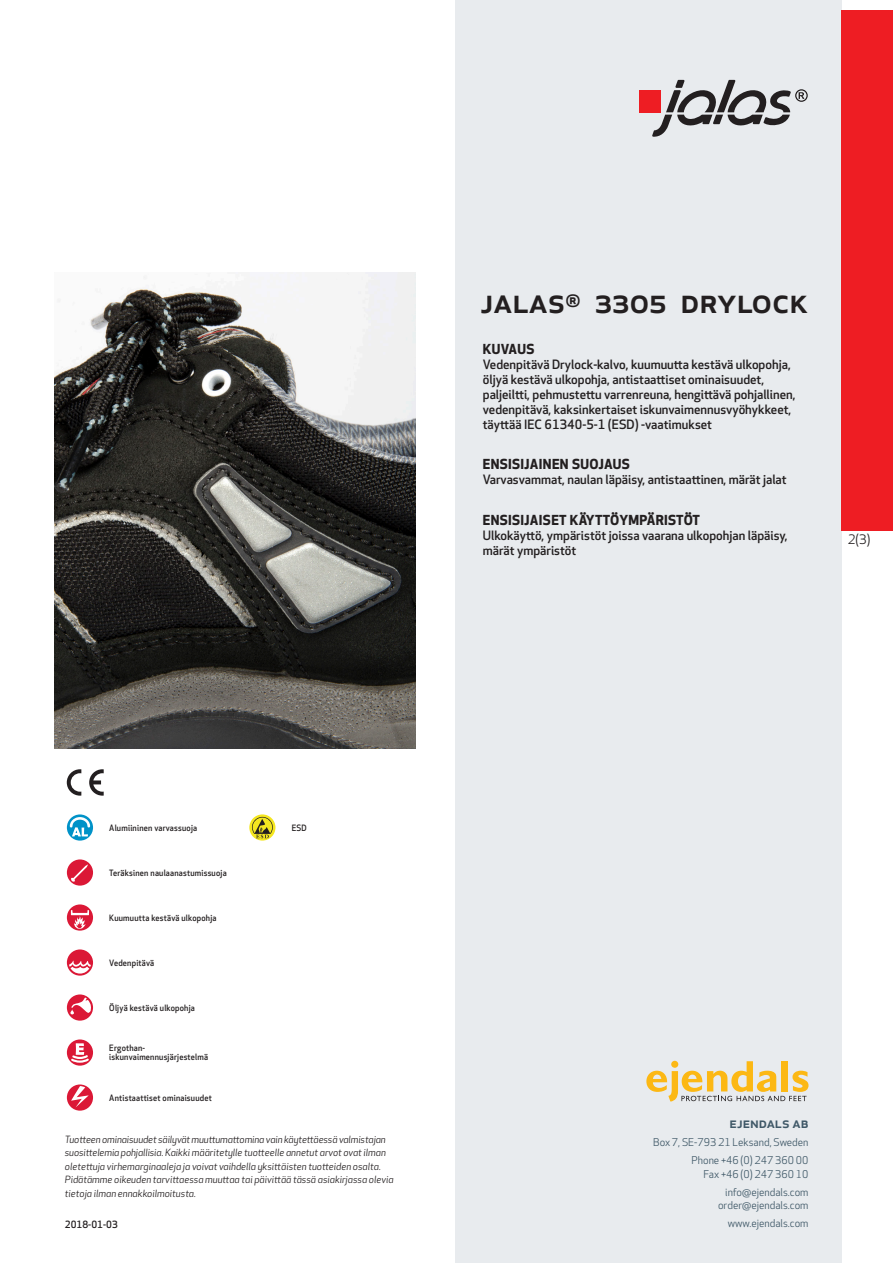
<style>
.page{position:relative;width:893px;height:1263px;background:#fff}
.page>*{position:absolute;margin:0;border:0;box-sizing:border-box;transform-origin:0 0}
.prodname{font:500 34.5px "Apex New";color:#231f20}
.t1{font:500 15px "Apex New";color:#405968}
.Funktion_body{font:700 13.5px "Apex New";letter-spacing:.025em;color:#231f20}
.t2{font:12.75px "Apex New";color:#231f20}
.Funktion_body-2{font:500 12.6px/15px "Apex New";color:#231f20}
.t3{font:10.5px/18px "Apex New";color:#405968;text-align:right}
.t4{font:italic 9.75px/13.5px "Apex New";color:#231f20}
.Sidfot_datum{font:500 9.75px "Apex New";color:#231f20}
.Artikel{font:500 8.55px/9px "Apex New";letter-spacing:.025em;color:#231f20;scale:.95 1}
</style>
<div class="page">
<div style="left:455px;top:0;width:387px;height:1263px;background:#e8ebee"></div>
<svg style="left:646px;top:1061px;width:162px;height:40px"></svg>
<div style="left:842px;top:11px;width:51px;height:520px;background:#ee1d23"></div>
<div style="left:639px;top:90px;width:22px;height:22px;background:#ee1d23"></div>
<svg style="left:652px;top:80px;width:156px;height:57px"></svg>
<svg style="left:67px;top:814px;width:26px;height:27px"></svg>
<svg style="left:70px;top:817px;width:20px;height:19px"></svg>
<div style="left:67px;top:859px;width:26px;height:27px;background:#db1836;border-radius:50%"></div>
<svg style="left:71px;top:864px;width:17px;height:18px"></svg>
<svg style="left:67px;top:904px;width:26px;height:27px"></svg>
<svg style="left:71px;top:910px;width:18px;height:19px"></svg>
<div style="left:67px;top:949px;width:26px;height:27px;background:#db1836;border-radius:50%"></div>
<svg style="left:69px;top:961px;width:22px;height:12px"></svg>
<svg style="left:67px;top:994px;width:26px;height:27px"></svg>
<svg style="left:70px;top:997px;width:21px;height:17px"></svg>
<svg style="left:67px;top:1039px;width:26px;height:27px"></svg>
<svg style="left:69px;top:1043px;width:22px;height:21px"></svg>
<svg style="left:67px;top:1084px;width:26px;height:27px"></svg>
<svg style="left:71px;top:1086px;width:18px;height:21px"></svg>
<svg style="left:249px;top:814px;width:26px;height:26px"></svg>
<svg style="left:252px;top:817px;width:21px;height:21px"></svg>
<svg style="left:89px;top:769px;width:15px;height:27px"></svg>
<svg style="left:67px;top:769px;width:14px;height:27px"></svg>
<img style="left:54px;top:272px;width:361px;height:476px">
<p class="prodname" style="left:480px;top:277px;width:329px">JALAS<sup>®</sup> 3305 Drylock</p>
<p class="Funktion_body" style="left:483px;top:339px;width:53px">KUVAUS</p>
<p class="Funktion_body-2" style="left:483px;top:356px;width:314px">Vedenpitävä Drylock-kalvo, kuumuutta kestävä ulkopohja, öljyä kestävä ulkopohja, antistaattiset ominaisuudet, paljeiltti, pehmustettu varrenreuna, hengittävä pohjallinen, vedenpitävä, kaksinkertaiset iskunvaimennusvyöhykkeet, täyttää IEC 61340-5-1 (ESD) -vaatimukset</p>
<p class="Funktion_body" style="left:483px;top:455px;width:149px">ENSISIJAINEN SUOJAUS</p>
<p class="Funktion_body-2" style="left:483px;top:472px;width:305px">Varvasvammat, naulan läpäisy, antistaattinen, märät jalat</p>
<p class="Funktion_body" style="left:483px;top:510px;width:219px">ENSISIJAISET KÄYTTÖYMPÄRISTÖT</p>
<p class="Funktion_body-2" style="left:483px;top:528px;width:306px">Ulkokäyttö, ympäristöt joissa vaarana ulkopohjan läpäisy, märät ympäristöt</p>
<p class="t2" style="left:848px;top:531px;width:24px">2(3)</p>
<p class="Artikel" style="left:109px;top:823px;width:94px">Alumiininen varvassuoja</p>
<p class="Artikel" style="left:109px;top:868px;width:125px">Teräksinen naulaanastumissuoja</p>
<p class="Artikel" style="left:109px;top:913px;width:114px">Kuumuutta kestävä ulkopohja</p>
<p class="Artikel" style="left:109px;top:958px;width:49px">Vedenpitävä</p>
<p class="Artikel" style="left:109px;top:1003px;width:92px">Öljyä kestävä ulkopohja</p>
<p class="Artikel" style="left:109px;top:1044px;width:106px">Ergothan&shy;iskunvaimennusjärjestelmä</p>
<p class="Artikel" style="left:109px;top:1093px;width:109px">Antistaattiset ominaisuudet</p>
<p class="Artikel" style="left:292px;top:823px;width:17px">ESD</p>
<p class="t4" style="left:65px;top:1132px;width:330px">Tuotteen ominaisuudet säilyvät muuttumattomina vain käytettäessä valmistajan suosittelemia pohjallisia. Kaikki määritetylle tuotteelle annetut arvot ovat ilman oletettuja virhemarginaaleja ja voivat vaihdella yksittäisten tuotteiden osalta.<br>Pidätämme oikeuden tarvittaessa muuttaa tai päivittää tässä asiakirjassa olevia tietoja ilman ennakkoilmoitusta.</p>
<p class="Sidfot_datum" style="left:65px;top:1218px;width:54px">2018-01-03</p>
<p class="t1" style="left:729px;top:1113px;width:80px">ejendals ab</p>
<p class="t3" style="left:653px;top:1133px;width:157px">Box 7, SE-793 21 Leksand, Sweden<br>Phone +46 (0) 247 360 00</p>
<p class="t3" style="left:703px;top:1165px;width:107px">Fax +46 (0) 247 360 10 info@ejendals.com</p>
<p class="t3" style="left:718px;top:1196px;width:92px">order@ejendals.com</p>
<p class="t3" style="left:728px;top:1215px;width:82px">www.ejendals.com</p>
</div>
